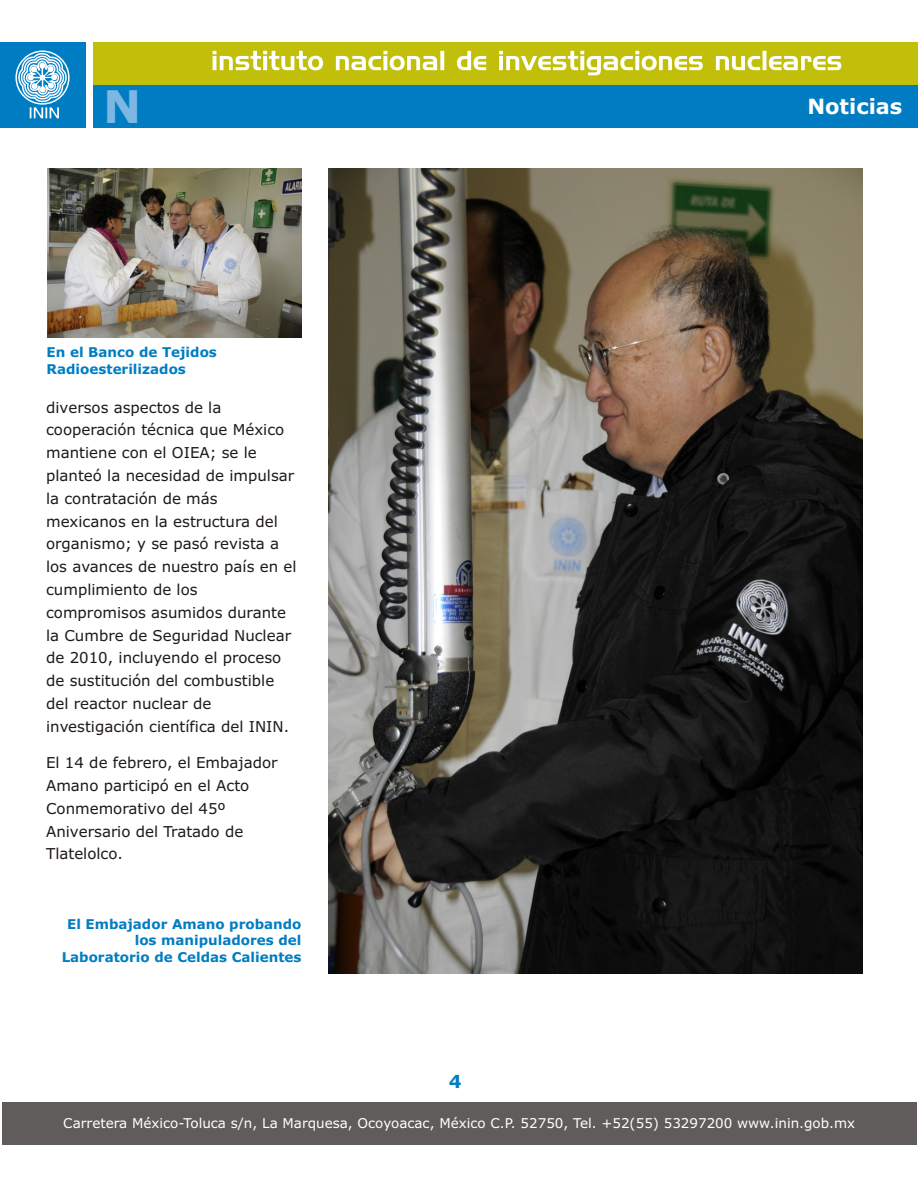
<style>
.page{position:relative;width:918px;height:1188px;background:#fff}
.page>*{position:absolute;margin:0;border:0;box-sizing:border-box;transform-origin:0 0}
.t1{font:700 45px "Verdana";color:#7db8e3}
.t2{font:700 21px "Verdana";color:#fff}
.t3{font:700 18px "Verdana";color:#007dc2}
.t4{font:15px/22.8px "Verdana";color:#1f1a17}
.t5{font:700 13.5px/16.4px "Verdana";color:#007dc2;text-align:right}
.t6{font:13.5px "Verdana";color:#fff}
</style>
<div class="page">
<div style="left:93px;top:42px;width:825px;height:43px;background:#c2bf0a"></div>
<div style="left:93px;top:85px;width:825px;height:42px;background:#007dc2"></div>
<div style="left:0;top:42px;width:85px;height:85px;background:#007dc2"></div>
<div style="left:15px;top:50px;width:55px;height:55px;border:2px solid #fff;border-radius:50%"></div>
<svg style="left:17px;top:52px;width:51px;height:66px"></svg>
<svg style="left:213px;top:51px;width:628px;height:24px"></svg>
<div style="left:2px;top:1102px;width:914px;height:43px;background:#615c5c"></div>
<img style="left:328px;top:169px;width:535px;height:804px">
<img style="left:48px;top:169px;width:253px;height:168px">
<h1 class="t1" style="left:103px;top:88px;width:40px">N</h1>
<h2 class="t2" style="left:807px;top:98px;width:96px">Noticias</h2>
<p class="t5" style="left:47px;top:345px;width:172px;text-align:left">En el Banco de Tejidos<br>Radioesterilizados</p>
<p class="t4" style="left:46px;top:397px;width:252px">diversos aspectos de la cooperación técnica que México mantiene con el OIEA; se le planteó la necesidad de impulsar la contratación de más mexicanos en la estructura del organismo; y se pasó revista a los avances de nuestro país en el cumplimiento de los compromisos asumidos durante la Cumbre de Seguridad Nuclear de 2010, incluyendo el proceso de sustitución del combustible del reactor nuclear de investigación científica del ININ.</p>
<p class="t4" style="left:46px;top:753px;width:233px">El 14 de febrero, el Embajador<br>Amano participó en el Acto<br>Conmemorativo del 45º<br>Aniversario del Tratado de<br>Tlatelolco.</p>
<p class="t5" style="left:62px;top:917px;width:241px">El Embajador Amano probando los manipuladores del<br>Laboratorio de Celdas Calientes</p>
<p class="t3" style="left:449px;top:1074px;width:14px">4</p>
<p class="t6" style="left:63px;top:1117px;width:793px">Carretera México-Toluca s/n, La Marquesa, Ocoyoacac, México C.P. 52750, Tel. +52(55) 53297200 www.inin.gob.mx</p>
</div>
